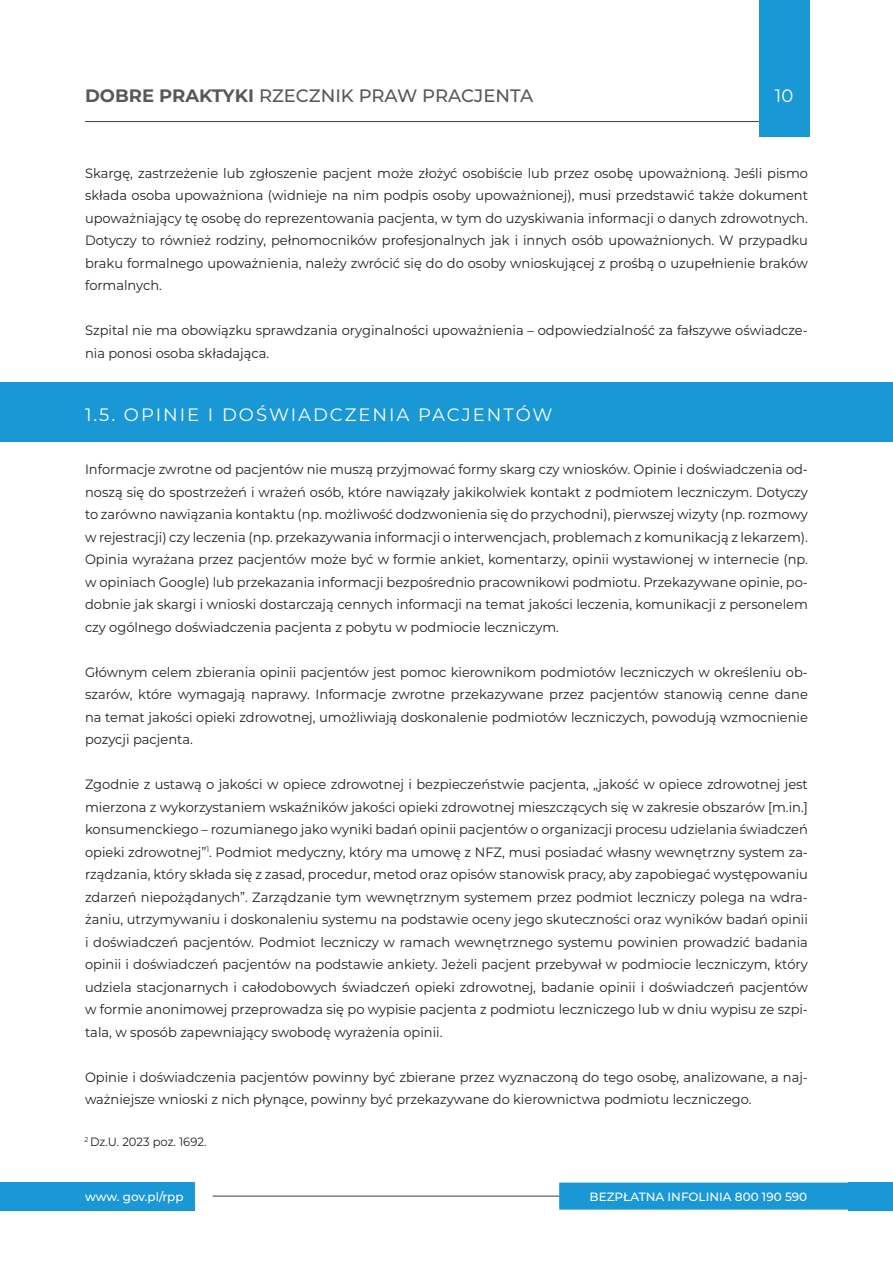
<style>
.page{position:relative;width:893px;height:1263px;background:#fff}
.page>*{position:absolute;margin:0;border:0;box-sizing:border-box;transform-origin:0 0}
.t1{font:18px "Montserrat";letter-spacing:.11em;color:#fff}
.t2{font:500 18px "Montserrat";color:#57585a}
.t3{font:13.5px/22.5px "Montserrat";color:#231f20;text-align:justify;scale:.96 1}
.t4{font:500 12px "Montserrat";color:#fff}
.t5{font:12px "Montserrat";color:#231f20;scale:.96 1}
.s1{font-weight:700}
</style>
<div class="page">
<div style="left:0;top:1182px;width:195px;height:29px;background:#1a97d5"></div>
<hr style="left:85px;top:121px;width:704px;height:1px;background:#3e3e3f">
<div style="left:759px;top:0;width:50px;height:136px;background:#1a97d5"></div>
<hr style="left:213px;top:1196px;width:446px;height:1px;background:#3e3e3f">
<div style="left:559px;top:1182px;width:334px;height:27px;background:#1a97d5"></div>
<div style="left:0;top:383px;width:893px;height:59px;background:#1a97d5"></div>
<div style="left:848px;top:1182px;width:45px;height:29px;background:#1a97d5"></div>
<h1 class="t2" style="left:85px;top:84px;width:450px"><span class="s1">DOBRE PRAKTYKI</span> RZECZNIK PRAW PRACJENTA</h1>
<h1 class="t1" style="left:775px;top:84px;width:20px">10</h1>
<p class="t3" style="left:85px;top:161px;width:755px">Skargę, zastrzeżenie lub zgłoszenie pacjent może złożyć osobiście lub przez osobę upoważnioną. Jeśli pismo składa osoba upoważniona (widnieje na nim podpis osoby upoważnionej), musi przedstawić także dokument upoważniający tę osobę do reprezentowania pacjenta, w tym do uzyskiwania informacji o danych zdrowotnych.<br>Dotyczy to również rodziny, pełnomocników profesjonalnych jak i innych osób upoważnionych. W przypadku braku formalnego upoważnienia, należy zwrócić się do do osoby wnioskującej z prośbą o uzupełnienie braków formalnych.</p>
<p class="t3" style="left:85px;top:319px;width:754px">Szpital nie ma obowiązku sprawdzania oryginalności upoważnienia – odpowiedzialność za fałszywe oświadcze&shy;nia ponosi osoba składająca.</p>
<h1 class="t1" style="left:85px;top:403px;width:469px">1.5. OPINIE I DOŚWIADCZENIA PACJENTÓW</h1>
<p class="t3" style="left:85px;top:458px;width:754px">Informacje zwrotne od pacjentów nie muszą przyjmować formy skarg czy wniosków. Opinie i doświadczenia od&shy;noszą się do spostrzeżeń i wrażeń osób, które nawiązały jakikolwiek kontakt z podmiotem leczniczym. Dotyczy to zarówno nawiązania kontaktu (np. możliwość dodzwonienia się do przychodni), pierwszej wizyty (np. rozmowy w rejestracji) czy leczenia (np. przekazywania informacji o interwencjach, problemach z komunikacją z lekarzem).<br>Opinia wyrażana przez pacjentów może być w formie ankiet, komentarzy, opinii wystawionej w internecie (np. w opiniach Google) lub przekazania informacji bezpośrednio pracownikowi podmiotu. Przekazywane opinie, po&shy;dobnie jak skargi i wnioski dostarczają cennych informacji na temat jakości leczenia, komunikacji z personelem czy ogólnego doświadczenia pacjenta z pobytu w podmiocie leczniczym.</p>
<p class="t3" style="left:85px;top:660px;width:754px">Głównym celem zbierania opinii pacjentów jest pomoc kierownikom podmiotów leczniczych w określeniu ob&shy;szarów, które wymagają naprawy. Informacje zwrotne przekazywane przez pacjentów stanowią cenne dane na temat jakości opieki zdrowotnej, umożliwiają doskonalenie podmiotów leczniczych, powodują wzmocnienie pozycji pacjenta.</p>
<p class="t3" style="left:85px;top:773px;width:755px">Zgodnie z ustawą o jakości w opiece zdrowotnej i bezpieczeństwie pacjenta, „jakość w opiece zdrowotnej jest mierzona z wykorzystaniem wskaźników jakości opieki zdrowotnej mieszczących się w zakresie obszarów [m.in.] konsumenckiego – rozumianego jako wyniki badań opinii pacjentów o organizacji procesu udzielania świadczeń opieki zdrowotnej”<sup>1</sup>. Podmiot medyczny, który ma umowę z NFZ, musi posiadać własny wewnętrzny system za&shy;rządzania, który składa się z zasad, procedur, metod oraz opisów stanowisk pracy, aby zapobiegać występowaniu zdarzeń niepożądanych”. Zarządzanie tym wewnętrznym systemem przez podmiot leczniczy polega na wdra&shy;żaniu, utrzymywaniu i doskonaleniu systemu na podstawie oceny jego skuteczności oraz wyników badań opinii i doświadczeń pacjentów. Podmiot leczniczy w ramach wewnętrznego systemu powinien prowadzić badania opinii i doświadczeń pacjentów na podstawie ankiety. Jeżeli pacjent przebywał w podmiocie leczniczym, który udziela stacjonarnych i całodobowych świadczeń opieki zdrowotnej, badanie opinii i doświadczeń pacjentów w formie anonimowej przeprowadza się po wypisie pacjenta z podmiotu leczniczego lub w dniu wypisu ze szpi&shy;tala, w sposób zapewniający swobodę wyrażenia opinii.</p>
<p class="t3" style="left:85px;top:1065px;width:754px">Opinie i doświadczenia pacjentów powinny być zbierane przez wyznaczoną do tego osobę, analizowane, a naj&shy;ważniejsze wnioski z nich płynące, powinny być przekazywane do kierownictwa podmiotu leczniczego.</p>
<p class="t5" style="left:84px;top:1134px;width:129px"><sup>2</sup> Dz.U. 2023 poz. 1692.</p>
<p class="t4" style="left:85px;top:1188px;width:100px">www. gov.pl/rpp</p>
<p class="t4" style="left:590px;top:1188px;width:219px">BEZPŁATNA INFOLINIA 800 190 590</p>
</div>
